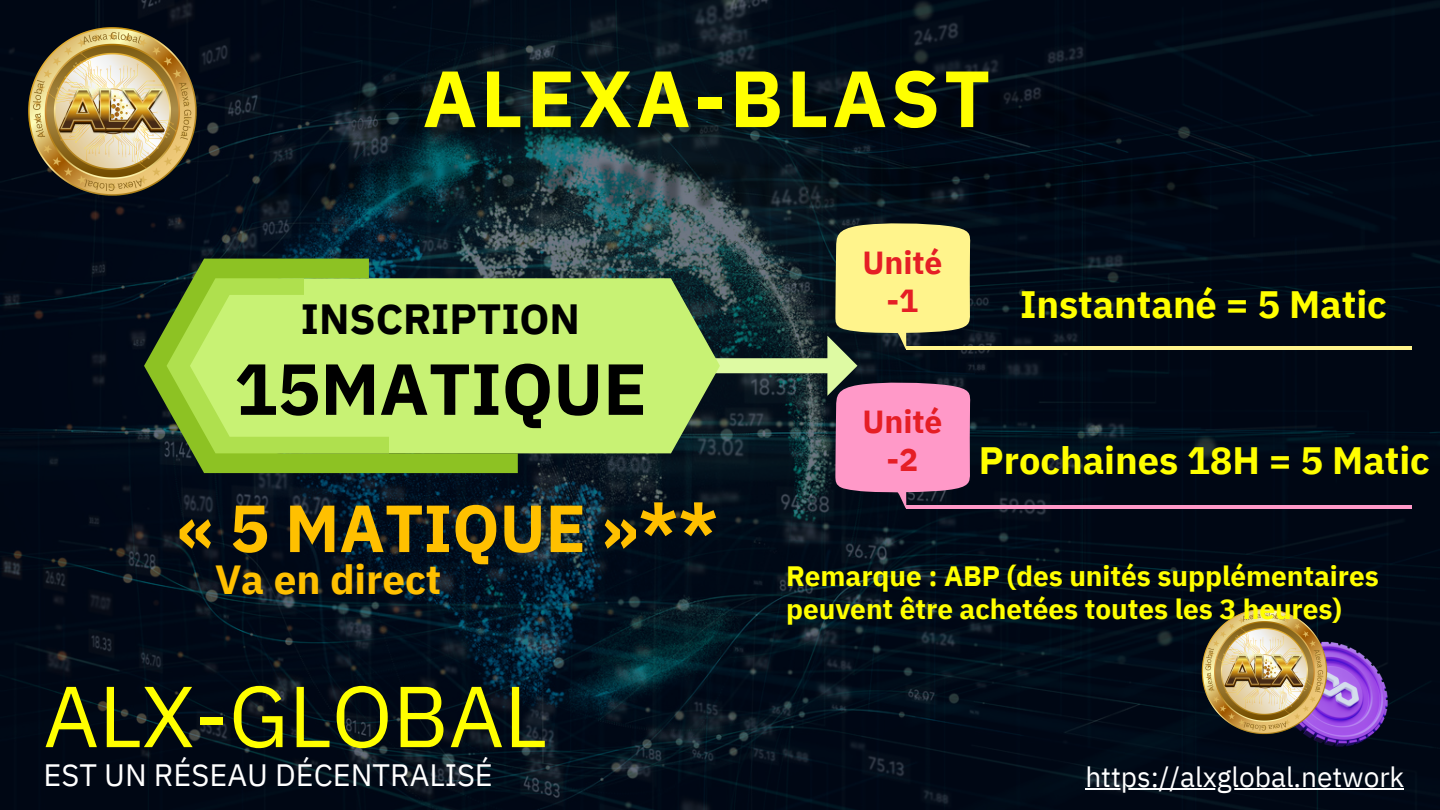
<style>
.page{position:relative;width:1440px;height:810px;background:#fff}
.page>*{position:absolute;margin:0;border:0;box-sizing:border-box;transform-origin:0 0}
.t1{font:86.4px "IBM Plex Sans";color:#ff0}
.t2{font:700 79.6px "IBM Plex Sans";letter-spacing:.045em;color:#ff0}
.t3{font:700 72.2px "IBM Plex Sans";color:#000}
.t4{font:700 66.6px "IBM Plex Sans";color:#ffc000}
.t5{font:700 42.2px "IBM Plex Sans";color:#000}
.t6{font:700 40.6px "IBM Plex Sans";color:#ffc000}
.t7{font:700 38px "IBM Plex Sans";color:#ff0}
.t8{font:700 31.8px "IBM Plex Sans";color:#e51e25}
.t9{font:30.8px "IBM Plex Sans";color:#fff}
.t10{font:700 28px/33px "IBM Plex Sans";color:#ff0}
.t11{font:28px "IBM Plex Sans";color:#fff}
</style>
<div class="page">
<img style="left:0;top:0;width:1440px;height:810px">
<img style="left:210px;top:72px;width:1042px;height:194px">
<svg style="left:518px;top:278px;width:197px;height:175px;background:#b5dd6c"></svg>
<svg style="left:144px;top:259px;width:374px;height:214px;background:#93ba50"></svg>
<svg style="left:167px;top:278px;width:222px;height:175px;background:#b7e363"></svg>
<img style="left:1342px;top:640px;width:47px;height:109px">
<img style="left:1186px;top:594px;width:156px;height:156px">
<img style="left:8px;top:6px;width:210px;height:210px">
<hr style="left:906px;top:346px;width:505px;height:4px;background:#fff48c">
<svg style="left:715px;top:222px;width:256px;height:288px;background:#756b61"></svg>
<hr style="left:906px;top:505px;width:505px;height:4px;background:#ff99c8">
<hr style="left:1085px;top:788px;width:319px;height:2px;background:#fff">
<p class="t2" style="left:423px;top:45px;width:569px">ALEXA-BLAST</p>
<p class="t5" style="left:301px;top:290px;width:281px">INSCRIPTION</p>
<p class="t3" style="left:234px;top:341px;width:414px">15MATIQUE</p>
<p class="t4" style="left:177px;top:484px;width:543px">« 5 MATIQUE »**</p>
<p class="t6" style="left:215px;top:552px;width:228px">Va en direct</p>
<p class="t1" style="left:44px;top:659px;width:505px">ALX-GLOBAL</p>
<p class="t9" style="left:44px;top:755px;width:451px">EST UN RÉSEAU DÉCENTRALISÉ</p>
<p class="t8" style="left:862px;top:241px;width:81px">Unité</p>
<p class="t8" style="left:886px;top:279px;width:33px">-1</p>
<p class="t8" style="left:862px;top:401px;width:81px">Unité</p>
<p class="t8" style="left:886px;top:438px;width:33px">-2</p>
<p class="t7" style="left:1020px;top:279px;width:368px">Instantané = 5 Matic</p>
<p class="t7" style="left:979px;top:435px;width:453px">Prochaines 18H = 5 Matic</p>
<p class="t10" style="left:786px;top:559px;width:594px">Remarque : ABP (des unités supplémentaires peuvent être achetées toutes les 3 heures)</p>
<p class="t11" style="left:1085px;top:758px;width:320px">https://alxglobal.network</p>
</div>
